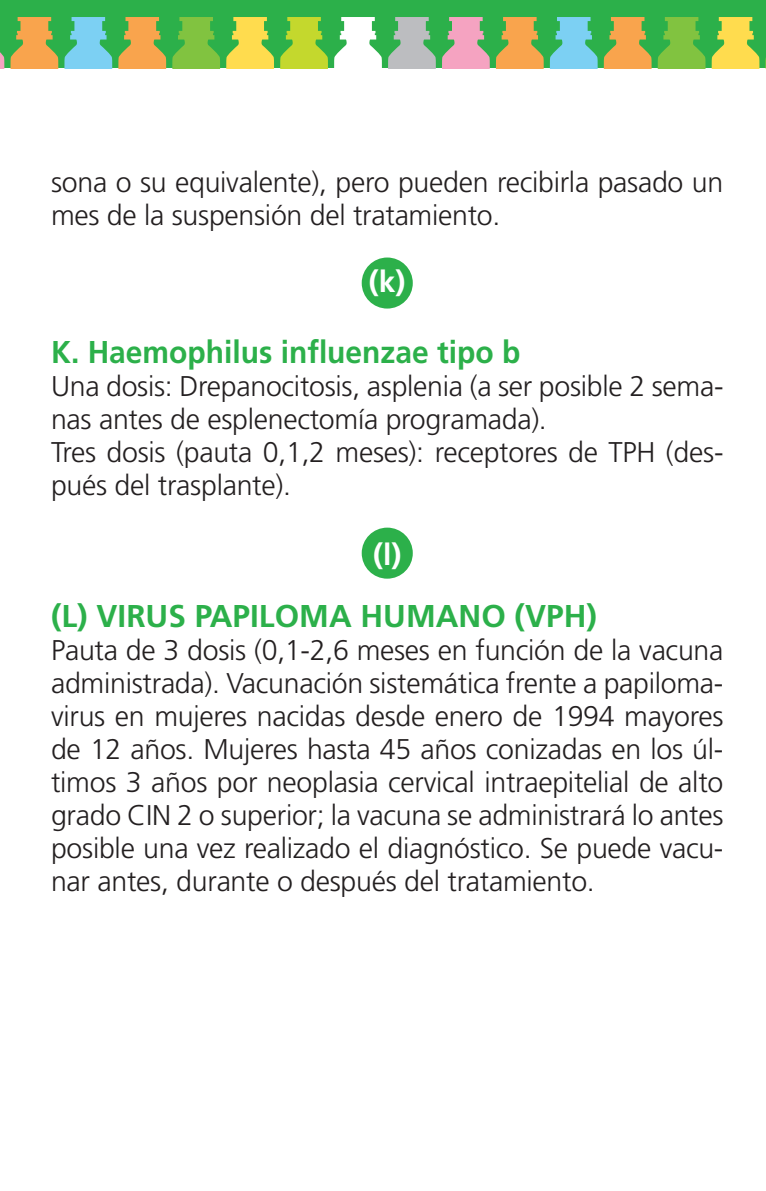
<style>
.page{position:relative;width:766px;height:1191px;background:#fff}
.page>*{position:absolute;margin:0;border:0;box-sizing:border-box;transform-origin:0 0}
.t1{font:700 31.5px "Frutiger";color:#2cb04a;scale:.95 1}
.t2{font:700 31.5px "Frutiger";color:#2cb04a}
.t3{font:700 30px "Frutiger";color:#fff}
.t4{font:300 28.5px/33px "Frutiger";letter-spacing:-.01em;color:#231f20}
</style>
<div class="page">
<div style="left:4px;top:0;width:757px;height:5px;background:#2cb04a"></div>
<div style="left:0;top:4px;width:765px;height:64px;background:#2cb04a"></div>
<svg style="left:0;top:17px;width:166px;height:51px"></svg>
<svg style="left:172px;top:17px;width:48px;height:51px"></svg>
<svg style="left:226px;top:17px;width:48px;height:51px"></svg>
<svg style="left:280px;top:17px;width:371px;height:51px"></svg>
<svg style="left:657px;top:17px;width:48px;height:51px"></svg>
<svg style="left:765px;top:17px;width:1px;height:51px"></svg>
<svg style="left:711px;top:17px;width:48px;height:51px"></svg>
<div style="left:361px;top:257px;width:51px;height:51px;background:#2cb04a;border-radius:50%"></div>
<div style="left:361px;top:527px;width:51px;height:51px;background:#2cb04a;border-radius:50%"></div>
<svg style="left:0;top:0;width:4px;height:4px"></svg>
<svg style="left:761px;top:0;width:5px;height:5px"></svg>
<p class="t4" style="left:51px;top:166px;width:673px">sona o su equivalente), pero pueden recibirla pasado un mes de la suspensión del tratamiento.</p>
<p class="t3" style="left:369px;top:264px;width:38px">(k)</p>
<p class="t1" style="left:51px;top:333px;width:495px">K. Haemophilus influenzae tipo b</p>
<p class="t4" style="left:51px;top:370px;width:673px">Una dosis: Drepanocitosis, asplenia (a ser posible 2 sema&shy;nas antes de esplenectomía programada).<br>Tres dosis (pauta 0,1,2 meses): receptores de TPH (des&shy;pués del trasplante).</p>
<p class="t3" style="left:373px;top:537px;width:30px">(l)</p>
<p class="t2" style="left:51px;top:597px;width:547px">(L) VIRUS PAPILOMA HUMANO (VPH)</p>
<p class="t4" style="left:51px;top:634px;width:673px;text-align:justify">Pauta de 3 dosis (0,1-2,6 meses en función de la vacuna administrada). Vacunación sistemática frente a papiloma&shy;virus en mujeres nacidas desde enero de 1994 mayores de 12 años. Mujeres hasta 45 años conizadas en los úl&shy;timos 3 años por neoplasia cervical intraepitelial de alto grado CIN 2 o superior; la vacuna se administrará lo antes posible una vez realizado el diagnóstico. Se puede vacu&shy;nar antes, durante o después del tratamiento.</p>
</div>
